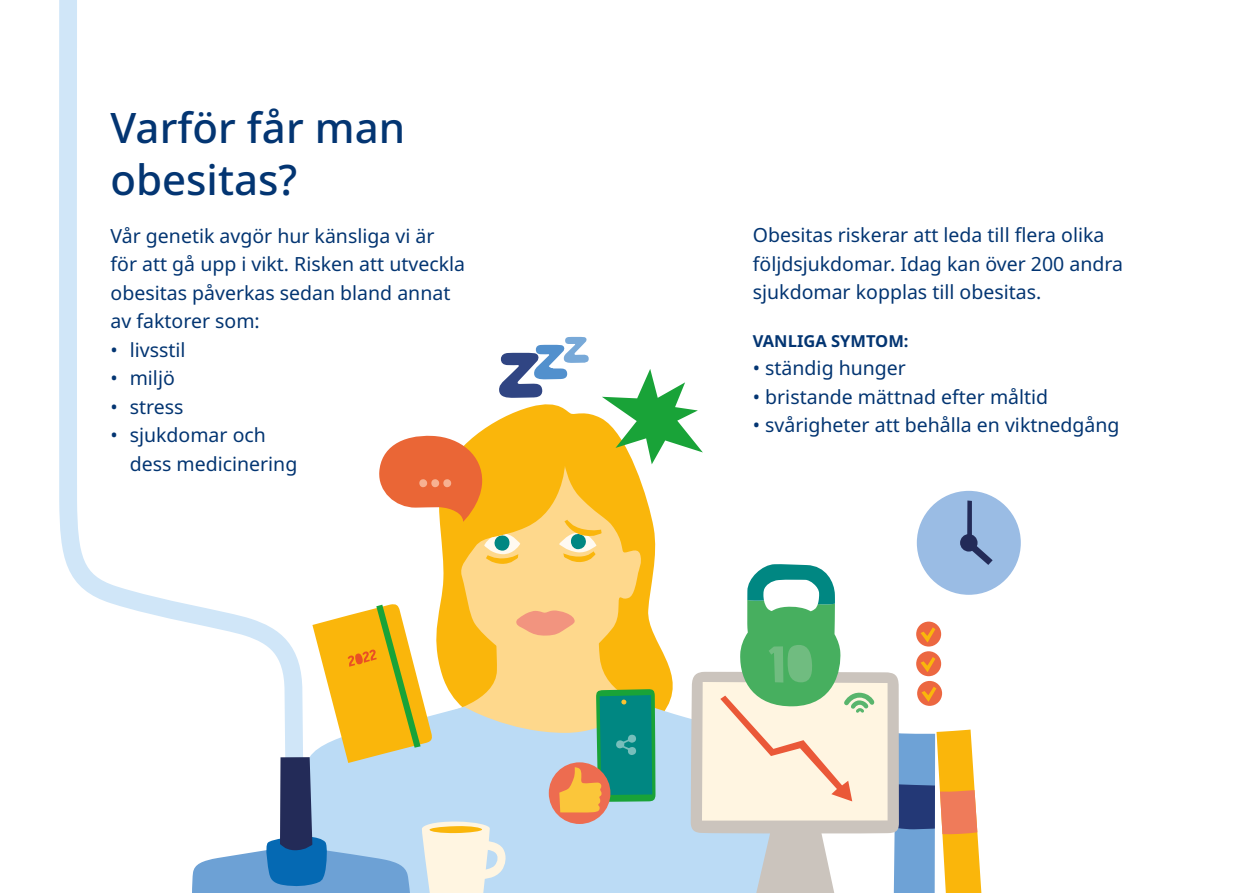
<style>
.page{position:relative;width:1259px;height:893px;background:#fff}
.page>*{position:absolute;margin:0;border:0;box-sizing:border-box;transform-origin:0 0}
.t1{font:500 42px/52.5px "Apis";color:#033572}
.t2{font:19.5px/28.5px "Apis";color:#033572}
.t3{font:700 16.5px "Apis";color:#033572}
</style>
<div class="page">
<div style="left:917px;top:491px;width:103px;height:104px;background:#9abce4;border-radius:50%"></div>
<svg style="left:59px;top:0;width:133px;height:624px"></svg>
<svg style="left:192px;top:337px;width:800px;height:556px"></svg>
<h1 class="t1" style="left:111px;top:102px;width:296px">Varför får man obesitas?</h1>
<p class="t2" style="left:111px;top:222px;width:356px">Vår genetik avgör hur känsliga vi är för att gå upp i vikt. Risken att utveckla obesitas påverkas sedan bland annat av faktorer som:</p>
<p class="t2" style="left:111px;top:336px;width:76px">• livsstil</p>
<p class="t2" style="left:111px;top:365px;width:66px">• miljö</p>
<p class="t2" style="left:111px;top:393px;width:74px">• stress</p>
<p class="t2" style="left:130px;top:422px;width:169px;text-indent:-19px">• sjukdomar och dess medicinering</p>
<p class="t2" style="left:753px;top:221px;width:372px">Obesitas riskerar att leda till flera olika följdsjukdomar. Idag kan över 200 andra sjukdomar kopplas till obesitas.</p>
<p class="t3" style="left:753px;top:329px;width:157px">VANLIGA SYMTOM:</p>
<p class="t2" style="left:753px;top:354px;width:155px">• ständig hunger</p>
<p class="t2" style="left:753px;top:383px;width:297px">• bristande mättnad efter måltid</p>
<p class="t2" style="left:753px;top:411px;width:368px">• svårigheter att behålla en viktnedgång</p>
</div>
